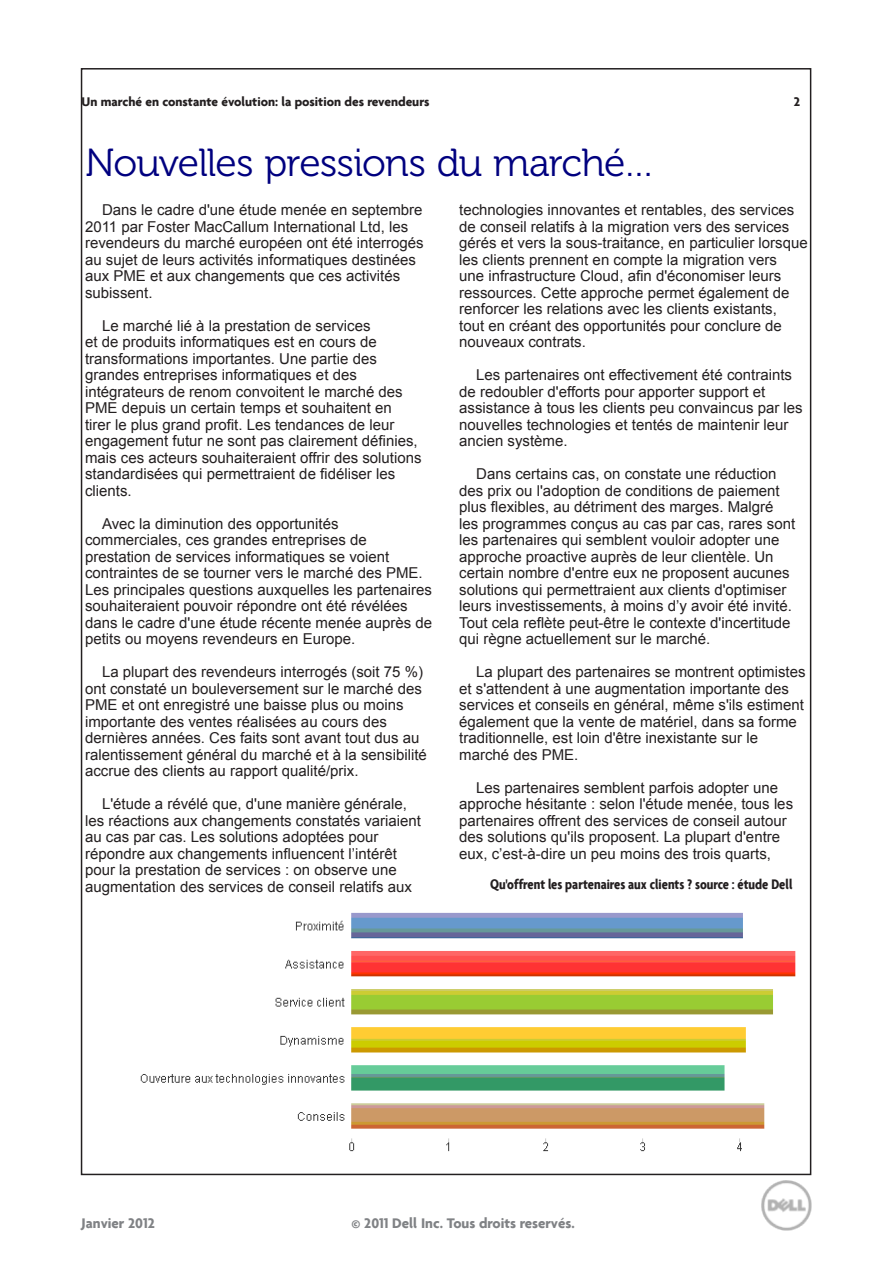
<style>
.page{position:relative;width:893px;height:1263px;background:#fff}
.page>*{position:absolute;margin:0;border:0;box-sizing:border-box;transform-origin:0 0}
.Head1{font:39px "Museo For Dell 300";letter-spacing:-.02em;color:#00007f}
.Body_Text_3{font:15px/16.5px "Arial";color:#231f20}
.t1{font:700 condensed 15px "Agenda";color:#231f20}
.t2{font:700 15px "Agenda";color:#808285}
.t3{font:700 13.5px "Agenda";color:#231f20}
</style>
<div class="page">
<img style="left:761px;top:1180px;width:51px;height:51px">
<img style="left:140px;top:912px;width:656px;height:240px">
<p class="t3" style="left:82px;top:94px;width:350px">Un marché en constante évolution: la position des revendeurs</p>
<p class="t3" style="left:794px;top:94px;width:8px">2</p>
<p class="Head1" style="left:85px;top:142px;width:572px">Nouvelles pressions du marché…</p>
<p class="Body_Text_3" style="left:85px;top:202px;width:340px;text-indent:17px">Dans le cadre d'une étude menée en septembre 2011 par Foster MacCallum International Ltd, les revendeurs du marché européen ont été interrogés au sujet de leurs activités informatiques destinées aux PME et aux changements que ces activités subissent.</p>
<p class="Body_Text_3" style="left:85px;top:317px;width:338px;text-indent:17px">Le marché lié à la prestation de services<br>et de produits informatiques est en cours de transformations importantes. Une partie des grandes entreprises informatiques et des intégrateurs de renom convoitent le marché des PME depuis un certain temps et souhaitent en<br>tirer le plus grand profit. Les tendances de leur engagement futur ne sont pas clairement définies, mais ces acteurs souhaiteraient offrir des solutions standardisées qui permettraient de fidéliser les clients.</p>
<p class="Body_Text_3" style="left:85px;top:515px;width:349px;text-indent:17px">Avec la diminution des opportunités commerciales, ces grandes entreprises de prestation de services informatiques se voient contraintes de se tourner vers le marché des PME.<br>Les principales questions auxquelles les partenaires souhaiteraient pouvoir répondre ont été révélées dans le cadre d'une étude récente menée auprès de petits ou moyens revendeurs en Europe.</p>
<p class="Body_Text_3" style="left:85px;top:664px;width:343px;text-indent:17px">La plupart des revendeurs interrogés (soit 75 %) ont constaté un bouleversement sur le marché des PME et ont enregistré une baisse plus ou moins importante des ventes réalisées au cours des dernières années. Ces faits sont avant tout dus au ralentissement général du marché et à la sensibilité accrue des clients au rapport qualité/prix.</p>
<p class="Body_Text_3" style="left:85px;top:796px;width:337px;text-indent:17px">L'étude a révélé que, d'une manière générale, les réactions aux changements constatés variaient au cas par cas. Les solutions adoptées pour répondre aux changements influencent l’intérêt pour la prestation de services : on observe une augmentation des services de conseil relatifs aux</p>
<p class="Body_Text_3" style="left:459px;top:202px;width:350px">technologies innovantes et rentables, des services de conseil relatifs à la migration vers des services gérés et vers la sous-traitance, en particulier lorsque les clients prennent en compte la migration vers<br>une infrastructure Cloud, afin d'économiser leurs ressources. Cette approche permet également de renforcer les relations avec les clients existants,<br>tout en créant des opportunités pour conclure de nouveaux contrats.</p>
<p class="Body_Text_3" style="left:459px;top:367px;width:345px;text-indent:17px">Les partenaires ont effectivement été contraints de redoubler d'efforts pour apporter support et assistance à tous les clients peu convaincus par les nouvelles technologies et tentés de maintenir leur ancien système.</p>
<p class="Body_Text_3" style="left:459px;top:466px;width:337px;text-indent:17px">Dans certains cas, on constate une réduction des prix ou l'adoption de conditions de paiement plus flexibles, au détriment des marges. Malgré les programmes conçus au cas par cas, rares sont les partenaires qui semblent vouloir adopter une approche proactive auprès de leur clientèle. Un certain nombre d'entre eux ne proposent aucunes solutions qui permettraient aux clients d'optimiser leurs investissements, à moins d’y avoir été invité.<br>Tout cela reflète peut-être le contexte d'incertitude qui règne actuellement sur le marché.</p>
<p class="Body_Text_3" style="left:459px;top:664px;width:348px;text-indent:17px">La plupart des partenaires se montrent optimistes et s'attendent à une augmentation importante des services et conseils en général, même s'ils estiment également que la vente de matériel, dans sa forme traditionnelle, est loin d'être inexistante sur le marché des PME.</p>
<p class="Body_Text_3" style="left:459px;top:779px;width:335px;text-indent:17px">Les partenaires semblent parfois adopter une approche hésitante : selon l'étude menée, tous les partenaires offrent des services de conseil autour des solutions qu'ils proposent. La plupart d'entre eux, c’est-à-dire un peu moins des trois quarts,</p>
<p class="t1" style="left:490px;top:875px;width:304px">Qu'offrent les partenaires aux clients ? source : étude Dell</p>
<p class="t2" style="left:82px;top:1214px;width:75px">Janvier 2012</p>
<p class="t2" style="left:352px;top:1214px;width:225px">© 2011 Dell Inc. Tous droits reservés.</p>
</div>
